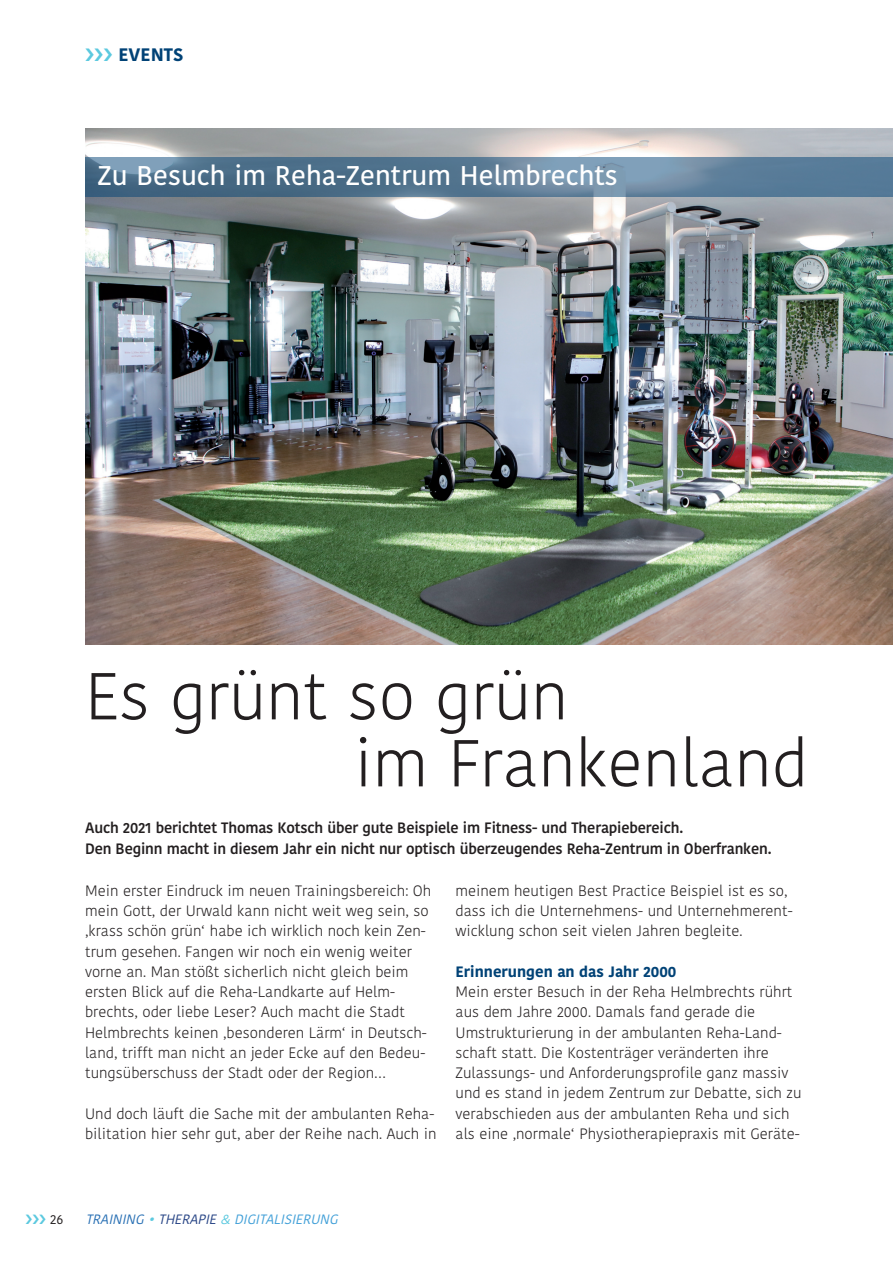
<style>
.page{position:relative;width:893px;height:1263px;background:#fff}
.page>*{position:absolute;margin:0;border:0;box-sizing:border-box;transform-origin:0 0}
.t1{font:300 66px/67.1px "Kohinoor Telugu";color:#231f20}
.t2{font:500 27px "Kohinoor Telugu";color:#fff}
.t3{font:700 18px "Kohinoor Telugu";color:#004276}
.t4{font:300 15px/20.2px "Kohinoor Telugu";color:#231f20}
.t5{font:600 15px/21px "Kohinoor Telugu";letter-spacing:-.01em;color:#231f20}
.t6{font:700 15px "Kohinoor Telugu";color:#004276}
.t7{font:italic 13.5px "Kohinoor Telugu";color:#42a0d8}
.t8{font:13.5px "Kohinoor Telugu";color:#231f20}
.s1{color:#2970b4}
.s2{color:#5cc9df}
.s3{color:#274485}
</style>
<div class="page">
<img style="left:85px;top:129px;width:808px;height:515px">
<div style="left:85px;top:158px;width:808px;height:39px;background:#004276;opacity:.5"></div>
<p class="t3" style="left:119px;top:48px;width:66px">EVENTS</p>
<h2 class="t2" style="left:98px;top:164px;width:522px">Zu Besuch im Reha-Zentrum Helmbrechts</h2>
<h1 class="t1" style="left:354px;top:667px;width:456px;text-indent:-269px">Es grünt so grün<br>im Frankenland</h1>
<p class="t5" style="left:85px;top:818px;width:688px">Auch 2021 berichtet Thomas Kotsch über gute Beispiele im Fitness- und Therapiebereich.<br>Den Beginn macht in diesem Jahr ein nicht nur optisch überzeugendes Reha-Zentrum in Oberfranken.</p>
<p class="t4" style="left:85px;top:881px;width:348px">Mein erster Eindruck im neuen Trainingsbereich: Oh mein Gott, der Urwald kann nicht weit weg sein, so ‚krass schön grün‘ habe ich wirklich noch kein Zen&shy;trum gesehen. Fangen wir noch ein wenig weiter vorne an. Man stößt sicherlich nicht gleich beim ersten Blick auf die Reha-Landkarte auf Helm&shy;brechts, oder liebe Leser? Auch macht die Stadt Helmbrechts keinen ‚besonderen Lärm‘ in Deutsch&shy;land, trifft man nicht an jeder Ecke auf den Bedeu&shy;tungsüberschuss der Stadt oder der Region…</p>
<p class="t4" style="left:85px;top:1104px;width:353px">Und doch läuft die Sache mit der ambulanten Reha&shy;bilitation hier sehr gut, aber der Reihe nach. Auch in</p>
<p class="t4" style="left:456px;top:881px;width:338px">meinem heutigen Best Practice Beispiel ist es so, dass ich die Unternehmens- und Unternehmerent&shy;wicklung schon seit vielen Jahren begleite.</p>
<p class="t6" style="left:456px;top:965px;width:222px">Erinnerungen an das Jahr 2000</p>
<p class="t4" style="left:456px;top:983px;width:348px">Mein erster Besuch in der Reha Helmbrechts rührt aus dem Jahre 2000. Damals fand gerade die Umstrukturierung in der ambulanten Reha-Land&shy;schaft statt. Die Kostenträger veränderten ihre Zulassungs- und Anforderungsprofile ganz massiv und es stand in jedem Zentrum zur Debatte, sich zu verabschieden aus der ambulanten Reha und sich als eine ‚normale‘ Physiotherapiepraxis mit Geräte-</p>
<p class="t8" style="left:50px;top:1214px;width:15px">26</p>
<p class="t7" style="left:86px;top:1214px;width:256px"><span class="s1">TRAINING</span> <span class="s2">•</span> <span class="s3">THERAPIE</span> <span class="s2">&amp;</span> DIGITALISIERUNG</p>
</div>
